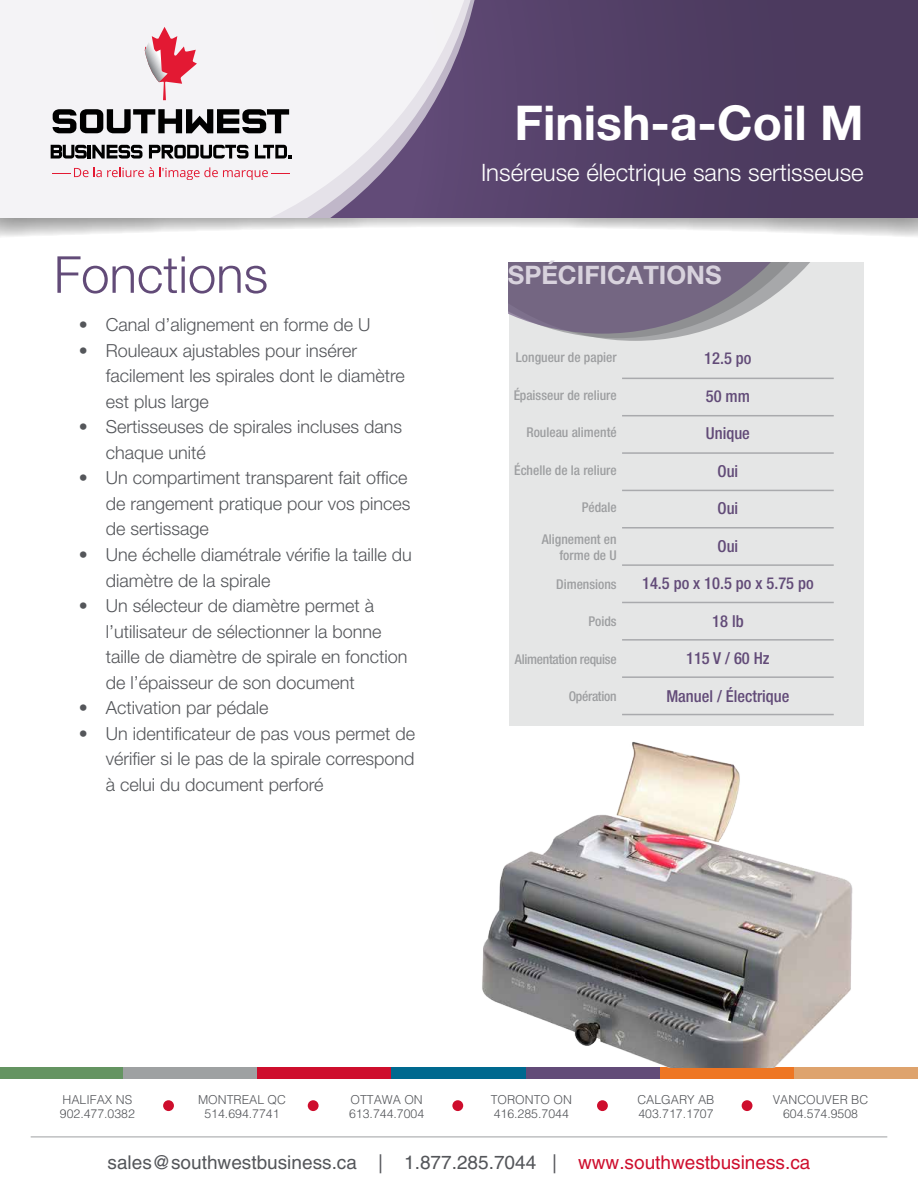
<style>
.page{position:relative;width:918px;height:1188px;background:#fff}
.page>*{position:absolute;margin:0;border:0;box-sizing:border-box;transform-origin:0 0}
.t1{font:300 51px "Helvetica Neue LT Pro";color:#624b78}
.t2{font:700 48px "Helvetica Neue LT Pro";color:#fff}
.t3{font:700 25.5px "Helvetica Neue LT Pro";color:#d8d2dd}
.t4{font:300 24px "Helvetica Neue LT Pro";color:#fff}
.t5{font:19.05px "Helvetica";color:#54565a}
.t6{font:300 18px/25.5px "Helvetica Neue LT Pro";color:#54565a}
.t7{font:500 condensed 16.5px "Helvetica Neue LT Pro";color:#624b78}
.t8{font:500 condensed 13.5px/16.5px "Helvetica Neue LT Pro";color:#54565a;text-align:right}
.t9{font:500 condensed 13.5px "Helvetica Neue LT Pro";letter-spacing:-.02em;color:#54565a}
.t10{font:300 12.3px/14.7px "Helvetica";color:#54565a}
.s1{color:#ce0e2d}
</style>
<div class="page">
<div style="left:0;top:1067px;width:123px;height:12px;background:#649461"></div>
<div style="left:123px;top:1067px;width:134px;height:12px;background:#9ea1a2"></div>
<div style="left:257px;top:1067px;width:135px;height:12px;background:#ce0e2d"></div>
<div style="left:392px;top:1067px;width:134px;height:12px;background:#00698f"></div>
<div style="left:526px;top:1067px;width:134px;height:12px;background:#624b78"></div>
<div style="left:660px;top:1067px;width:134px;height:12px;background:#ee7623"></div>
<div style="left:794px;top:1067px;width:124px;height:12px;background:#dea36d"></div>
<div style="left:742px;top:1100px;width:10px;height:11px;background:#ce0e2d;border-radius:50%"></div>
<div style="left:597px;top:1100px;width:11px;height:11px;background:#ce0e2d;border-radius:50%"></div>
<div style="left:452px;top:1100px;width:11px;height:11px;background:#ce0e2d;border-radius:50%"></div>
<div style="left:308px;top:1100px;width:11px;height:11px;background:#ce0e2d;border-radius:50%"></div>
<div style="left:163px;top:1100px;width:11px;height:11px;background:#ce0e2d;border-radius:50%"></div>
<hr style="left:31px;top:1137px;width:856px;height:1px;background:#9ea1a2">
<svg style="left:0;top:217px;width:918px;height:20px"></svg>
<div style="left:0;top:0;width:918px;height:217px;background:linear-gradient(to bottom,#513e64,#513e64)"></div>
<svg style="left:0;top:0;width:484px;height:217px;fill:#f4f3f6"></svg>
<div style="left:509px;top:262px;width:355px;height:464px;background:#e5e6e6"></div>
<svg style="left:509px;top:262px;width:301px;height:79px"></svg>
<hr style="left:622px;top:378px;width:212px;height:1px;background:#a9aaad">
<hr style="left:622px;top:452px;width:212px;height:2px;background:#a9aaad">
<hr style="left:622px;top:527px;width:212px;height:2px;background:#a9aaad">
<hr style="left:622px;top:602px;width:212px;height:1px;background:#a9aaad">
<hr style="left:622px;top:676px;width:212px;height:2px;background:#a9aaad">
<hr style="left:622px;top:415px;width:212px;height:1px;background:#a9aaad">
<hr style="left:622px;top:490px;width:212px;height:1px;background:#a9aaad">
<hr style="left:622px;top:564px;width:212px;height:2px;background:#a9aaad">
<hr style="left:622px;top:639px;width:212px;height:2px;background:#a9aaad">
<hr style="left:622px;top:714px;width:212px;height:1px;background:#a9aaad">
<img style="left:482px;top:742px;width:371px;height:325px">
<svg style="left:145px;top:27px;width:52px;height:73px"></svg>
<svg style="left:51px;top:145px;width:92px;height:14px"></svg>
<svg style="left:149px;top:145px;width:100px;height:14px"></svg>
<svg style="left:255px;top:145px;width:36px;height:13px"></svg>
<svg style="left:53px;top:109px;width:236px;height:24px"></svg>
<svg style="left:52px;top:167px;width:238px;height:13px"></svg>
<h2 class="t2" style="left:515px;top:94px;width:351px">Finish-a-Coil M</h2>
<h3 class="t4" style="left:481px;top:158px;width:384px">Inséreuse électrique sans sertisseuse</h3>
<h1 class="t1" style="left:54px;top:243px;width:216px">Fonctions</h1>
<h3 class="t3" style="left:508px;top:259px;width:215px">SPÉCIFICATIONS</h3>
<p class="t6" style="left:79px;top:312px;width:293px">• Canal d’alignement en forme de U</p>
<p class="t6" style="left:106px;top:337px;width:301px;text-indent:-27px">• Rouleaux ajustables pour insérer facilement les spirales dont le diamètre est plus large</p>
<p class="t6" style="left:106px;top:414px;width:298px;text-indent:-27px">• Sertisseuses de spirales incluses dans chaque unité</p>
<p class="t6" style="left:106px;top:465px;width:306px;text-indent:-27px">• Un compartiment transparent fait office de rangement pratique pour vos pinces de sertissage</p>
<p class="t6" style="left:106px;top:541px;width:308px;text-indent:-27px">• Une échelle diamétrale vérifie la taille du diamètre de la spirale</p>
<p class="t6" style="left:106px;top:592px;width:303px;text-indent:-27px">• Un sélecteur de diamètre permet à l’utilisateur de sélectionner la bonne taille de diamètre de spirale en fonction de l’épaisseur de son document</p>
<p class="t6" style="left:79px;top:695px;width:191px">• Activation par pédale</p>
<p class="t6" style="left:106px;top:720px;width:311px;text-align:justify;text-indent:-27px">• Un identificateur de pas vous permet de vérifier si le pas de la spirale correspond à celui du document perforé</p>
<p class="t8" style="left:516px;top:349px;width:102px">Longueur de papier</p>
<p class="t8" style="left:513px;top:386px;width:105px">Épaisseur de reliure</p>
<p class="t8" style="left:526px;top:424px;width:92px">Rouleau alimenté</p>
<p class="t8" style="left:514px;top:461px;width:104px">Échelle de la reliure</p>
<p class="t8" style="left:582px;top:499px;width:36px">Pédale</p>
<p class="t8" style="left:542px;top:530px;width:76px">Alignement en forme de U</p>
<p class="t8" style="left:556px;top:575px;width:62px">Dimensions</p>
<p class="t8" style="left:588px;top:613px;width:30px">Poids</p>
<p class="t9" style="left:515px;top:651px;width:103px">Alimentation requise</p>
<p class="t9" style="left:569px;top:688px;width:50px">Opération</p>
<p class="t7" style="left:704px;top:349px;width:49px">12.5 po</p>
<p class="t7" style="left:706px;top:386px;width:46px">50 mm</p>
<p class="t7" style="left:706px;top:424px;width:45px">Unique</p>
<p class="t7" style="left:718px;top:461px;width:22px">Oui</p>
<p class="t7" style="left:718px;top:499px;width:22px">Oui</p>
<p class="t7" style="left:718px;top:536px;width:22px">Oui</p>
<p class="t7" style="left:642px;top:574px;width:173px">14.5 po x 10.5 po x 5.75 po</p>
<p class="t7" style="left:712px;top:611px;width:33px">18 lb</p>
<p class="t7" style="left:686px;top:649px;width:85px">115 V / 60 Hz</p>
<p class="t7" style="left:666px;top:686px;width:125px">Manuel / Électrique</p>
<p class="t10" style="left:60px;top:1092px;width:77px">HALIFAX NS<br>902.477.0382</p>
<p class="t10" style="left:198px;top:1092px;width:90px;text-align:center">MONTREAL QC<br>514.694.7741</p>
<p class="t10" style="left:349px;top:1092px;width:77px">OTTAWA ON<br>613.744.7004</p>
<p class="t10" style="left:491px;top:1092px;width:83px">TORONTO ON<br>416.285.7044</p>
<p class="t10" style="left:637px;top:1092px;width:79px">CALGARY AB<br>403.717.1707</p>
<p class="t10" style="left:773px;top:1092px;width:97px;text-align:center">VANCOUVER BC<br>604.574.9508</p>
<p class="t5" style="left:108px;top:1151px;width:704px">sales@southwestbusiness.ca | 1.877.285.7044 | <span class="s1">www.southwestbusiness.ca</span></p>
</div>
